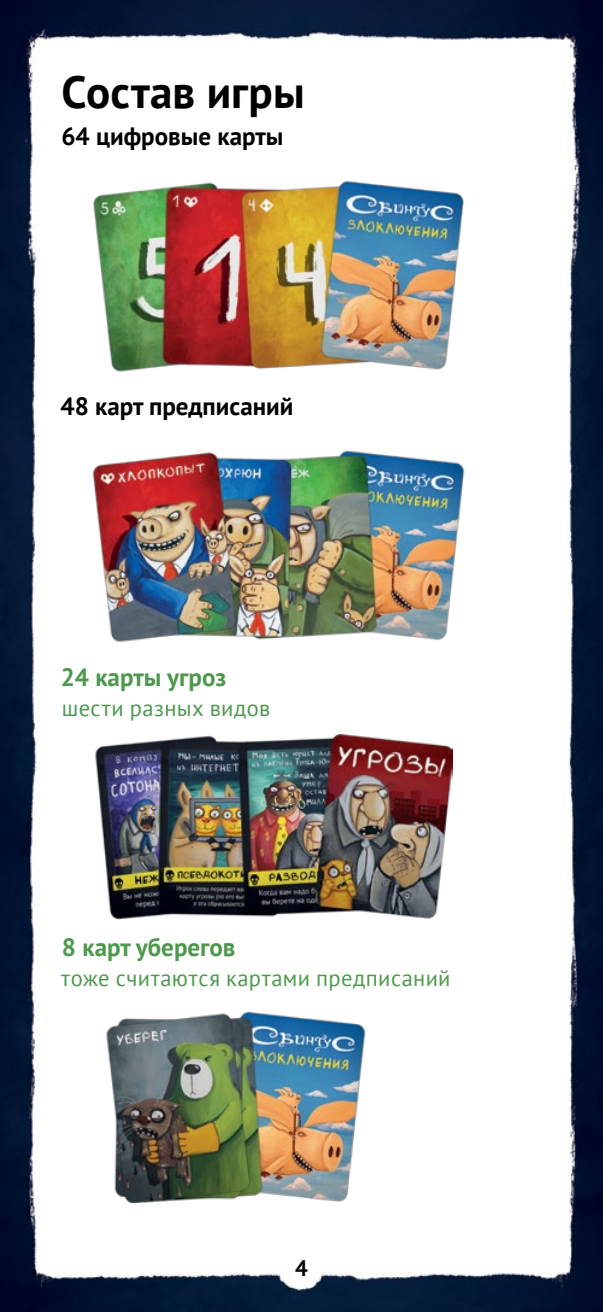
<style>
.page{position:relative;width:603px;height:1312px;background:#fff}
.page>*{position:absolute;margin:0;border:0;box-sizing:border-box;transform-origin:0 0}
.t1{font:700 45px "PT Sans";letter-spacing:.005em;color:#000}
.t2{font:700 25px "PT Sans";color:#000}
.t3{font:700 25px "PT Sans";color:#4d984d}
.t4{font:22.5px "PT Sans";letter-spacing:.02em;color:#4d984d}
.t5{font:700 22.5px "PT Sans";color:#000}
</style>
<div class="page">
<img style="left:0;top:0;width:602px;height:1311px">
<img style="left:88px;top:178px;width:380px;height:195px">
<img style="left:88px;top:448px;width:380px;height:195px">
<img style="left:93px;top:1012px;width:370px;height:190px">
<img style="left:94px;top:734px;width:358px;height:184px">
<h1 class="t1" style="left:61px;top:62px;width:244px">Состав игры</h1>
<p class="t2" style="left:61px;top:120px;width:223px">64 цифровые карты</p>
<p class="t2" style="left:60px;top:390px;width:234px">48 карт предписаний</p>
<p class="t3" style="left:61px;top:660px;width:167px">24 карты угроз</p>
<p class="t4" style="left:62px;top:693px;width:210px">шести разных видов</p>
<p class="t3" style="left:62px;top:930px;width:175px">8 карт уберегов</p>
<p class="t4" style="left:61px;top:963px;width:390px">тоже считаются картами предписаний</p>
<p class="t5" style="left:295px;top:1252px;width:14px">4</p>
</div>
